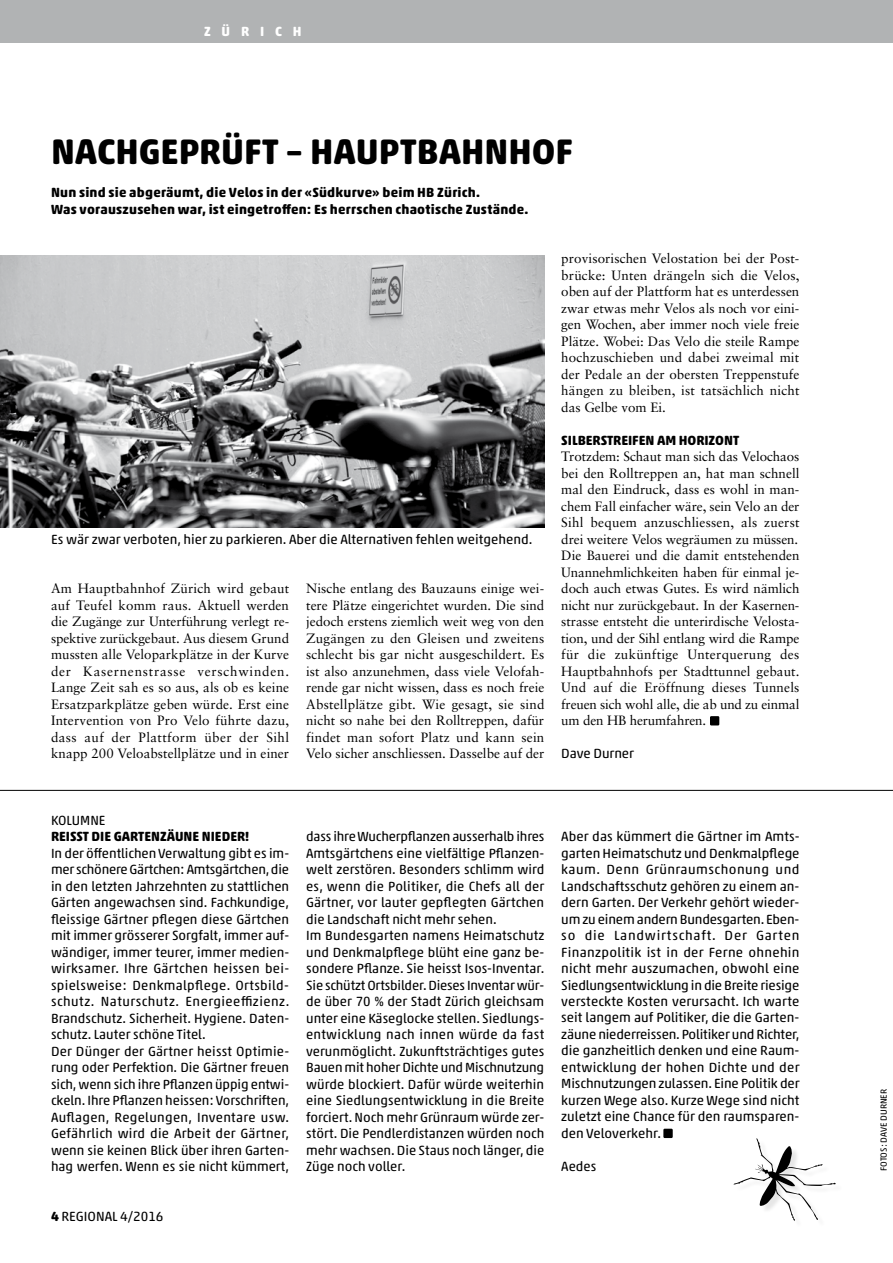
<style>
.page{position:relative;width:893px;height:1263px;background:#fff}
.page>*{position:absolute;margin:0;border:0;box-sizing:border-box;transform-origin:0 0}
.t1{font:700 36px "Akko Rounded Pro";color:#000}
.t2{font:13.5px/16.5px "Akko Rounded Pro";color:#000}
.t3{font:13.5px/16.5px "Sabon";letter-spacing:.005em;color:#000;text-align:justify}
.t4{font:700 13.5px/16.5px "Akko Rounded Pro";letter-spacing:.015em;color:#000}
.t5{font:700 13.5px "Akko Rounded Pro";letter-spacing:-.005em;color:#000}
.t6{font:700 13.5px "Akko Rounded Pro";letter-spacing:.8em;color:#fff}
.t7{font:9px "Akko Rounded Pro";color:#000}
.s1{font-weight:700}
</style>
<div class="page">
<div style="left:0;top:0;width:893px;height:43px;background:#b1b3b4"></div>
<div style="left:663px;top:1129px;width:10px;height:9px;background:#000"></div>
<hr style="left:0;top:790px;width:893px;height:1px;background:#000">
<img style="left:0;top:255px;width:544px;height:272px">
<div style="left:710px;top:716px;width:9px;height:9px;background:#000"></div>
<svg style="left:733px;top:1138px;width:103px;height:83px"></svg>
<p class="t6" style="left:204px;top:23px;width:99px">ZÜRICH</p>
<h1 class="t1" style="left:51px;top:130px;width:523px">NACHGEPRÜFT – HAUPTBAHNHOF</h1>
<p class="t4" style="left:51px;top:184px;width:479px">Nun sind sie abgeräumt, die Velos in der «Südkurve» beim HB Zürich.<br>Was vorauszusehen war, ist eingetroffen: Es herrschen chaotische Zustände.</p>
<p class="t2" style="left:51px;top:531px;width:483px">Es wär zwar verboten, hier zu parkieren. Aber die Alternativen fehlen weitgehend.</p>
<p class="t3" style="left:51px;top:580px;width:240px">Am Hauptbahnhof Zürich wird gebaut auf Teufel komm raus. Aktuell werden die Zugänge zur Unterführung verlegt re&shy;spektive zurückgebaut. Aus diesem Grund mussten alle Veloparkplätze in der Kurve der Kasernenstrasse verschwinden.<br>Lange Zeit sah es so aus, als ob es keine Ersatzparkplätze geben würde. Erst eine Intervention von Pro Velo führte dazu, dass auf der Plattform über der Sihl knapp 200 Veloabstellplätze und in einer</p>
<p class="t3" style="left:306px;top:580px;width:240px">Nische entlang des Bauzauns einige wei&shy;tere Plätze eingerichtet wurden. Die sind jedoch erstens ziemlich weit weg von den Zugängen zu den Gleisen und zweitens schlecht bis gar nicht ausgeschildert. Es ist also anzunehmen, dass viele Velofah&shy;rende gar nicht wissen, dass es noch freie Abstellplätze gibt. Wie gesagt, sie sind nicht so nahe bei den Rolltreppen, dafür findet man sofort Platz und kann sein Velo sicher anschliessen. Dasselbe auf der</p>
<p class="t3" style="left:561px;top:250px;width:240px">provisorischen Velostation bei der Post&shy;brücke: Unten drängeln sich die Velos, oben auf der Plattform hat es unterdessen zwar etwas mehr Velos als noch vor eini&shy;gen Wochen, aber immer noch viele freie Plätze. Wobei: Das Velo die steile Rampe hochzuschieben und dabei zweimal mit der Pedale an der obersten Treppenstufe hängen zu bleiben, ist tatsächlich nicht das Gelbe vom Ei.</p>
<p class="t5" style="left:561px;top:432px;width:179px">SILBERSTREIFEN AM HORIZONT</p>
<p class="t3" style="left:561px;top:448px;width:240px">Trotzdem: Schaut man sich das Velochaos bei den Rolltreppen an, hat man schnell mal den Eindruck, dass es wohl in man&shy;chem Fall einfacher wäre, sein Velo an der Sihl bequem anzuschliessen, als zuerst drei weitere Velos wegräumen zu müssen.<br>Die Bauerei und die damit entstehenden Unannehmlichkeiten haben für einmal je&shy;doch auch etwas Gutes. Es wird nämlich nicht nur zurückgebaut. In der Kasernen&shy;strasse entsteht die unterirdische Velosta&shy;tion, und der Sihl entlang wird die Rampe für die zukünftige Unterquerung des Hauptbahnhofs per Stadttunnel gebaut.<br>Und auf die Eröffnung dieses Tunnels freuen sich wohl alle, die ab und zu einmal um den HB herumfahren.</p>
<p class="t2" style="left:561px;top:745px;width:74px">Dave Durner</p>
<p class="t2" style="left:51px;top:811px;width:56px">KOLUMNE</p>
<p class="t4" style="left:51px;top:828px;width:200px">REISST DIE GARTENZÄUNE NIEDER!</p>
<p class="t2" style="left:51px;top:844px;width:240px">In der öffentlichen Verwaltung gibt es im&shy;mer schönere Gärtchen: Amtsgärtchen, die in den letzten Jahrzehnten zu stattlichen Gärten angewachsen sind. Fachkundige, fleissige Gärtner pflegen diese Gärtchen mit immer grösserer Sorgfalt, immer auf&shy;wändiger, immer teurer, immer medien&shy;wirksamer. Ihre Gärtchen heissen bei&shy;spielsweise: Denkmalpflege. Ortsbild&shy;schutz. Naturschutz. Energieeffizienz.<br>Brandschutz. Sicherheit. Hygiene. Daten&shy;schutz. Lauter schöne Titel.<br>Der Dünger der Gärtner heisst Optimie&shy;rung oder Perfektion. Die Gärtner freuen sich, wenn sich ihre Pflanzen üppig entwi&shy;ckeln. Ihre Pflanzen heissen: Vorschriften, Auflagen, Regelungen, Inventare usw.<br>Gefährlich wird die Arbeit der Gärtner, wenn sie keinen Blick über ihren Garten&shy;hag werfen. Wenn es sie nicht kümmert,</p>
<p class="t2" style="left:51px;top:1207px;width:114px"><span class="s1">4</span> REGIONAL 4/2016</p>
<p class="t2" style="left:306px;top:828px;width:240px">dass ihre Wucherpflanzen ausserhalb ihres Amtsgärtchens eine vielfältige Pflanzen&shy;welt zerstören. Besonders schlimm wird es, wenn die Politiker, die Chefs all der Gärtner, vor lauter gepflegten Gärtchen die Landschaft nicht mehr sehen.<br>Im Bundesgarten namens Heimatschutz und Denkmalpflege blüht eine ganz be&shy;sondere Pflanze. Sie heisst Isos-Inventar.<br>Sie schützt Ortsbilder. Dieses Inventar wür&shy;de über 70 % der Stadt Zürich gleichsam unter eine Käseglocke stellen. Siedlungs&shy;entwicklung nach innen würde da fast verunmöglicht. Zukunftsträchtiges gutes Bauen mit hoher Dichte und Mischnutzung würde blockiert. Dafür würde weiterhin eine Siedlungsentwicklung in die Breite forciert. Noch mehr Grünraum würde zer&shy;stört. Die Pendlerdistanzen würden noch mehr wachsen. Die Staus noch länger, die Züge noch voller.</p>
<p class="t2" style="left:561px;top:828px;width:240px;text-align:justify">Aber das kümmert die Gärtner im Amts&shy;garten Heimatschutz und Denkmalpflege kaum. Denn Grünraumschonung und Landschaftsschutz gehören zu einem an&shy;dern Garten. Der Verkehr gehört wieder&shy;um zu einem andern Bundesgarten. Eben&shy;so die Landwirtschaft. Der Garten Finanzpolitik ist in der Ferne ohnehin nicht mehr auszumachen, obwohl eine Siedlungsentwicklung in die Breite riesige versteckte Kosten verursacht. Ich warte seit langem auf Politiker, die die Garten&shy;zäune niederreissen. Politiker und Richter, die ganzheitlich denken und eine Raum&shy;entwicklung der hohen Dichte und der Mischnutzungen zulassen. Eine Politik der kurzen Wege also. Kurze Wege sind nicht zuletzt eine Chance für den raumsparen&shy;den Veloverkehr.</p>
<p class="t2" style="left:561px;top:1158px;width:37px">Aedes</p>
<p class="t7" style="left:878px;top:1171px;width:84px;rotate:-90deg">FOTOS: DAVE DURNER</p>
</div>
